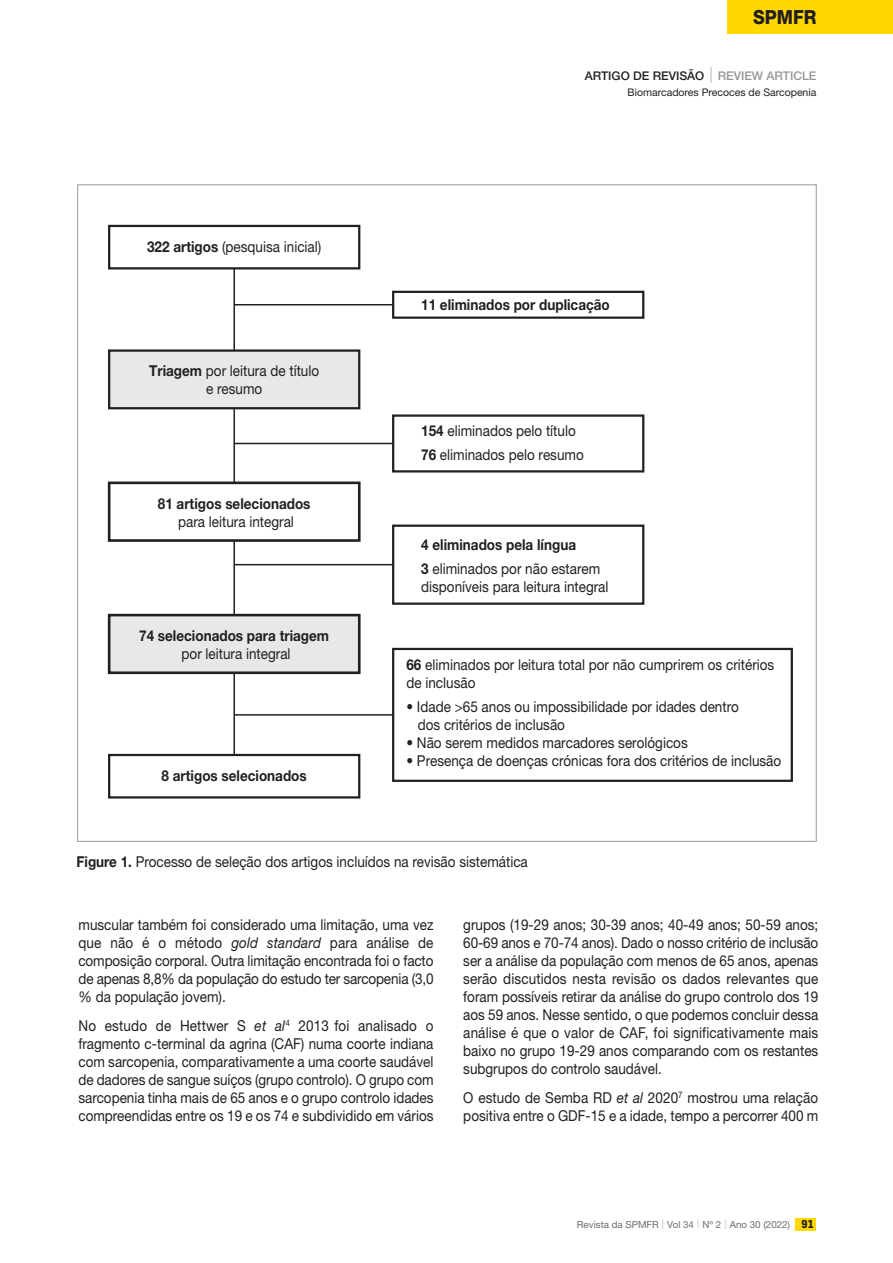
<style>
.page{position:relative;width:893px;height:1263px;background:#fff}
.page>*{position:absolute;margin:0;border:0;box-sizing:border-box;transform-origin:0 0}
.t1{font:800 19.5px "Helvetica Neue LT Std";color:#231f20;scale:.9 1}
.t2{font:15px/18px "Helvetica Neue LT Std";color:#231f20;scale:.9 1}
.t3{font:700 15px "Helvetica Neue LT Std";color:#231f20;scale:.9 1}
.t4{font:500 12px "Helvetica Neue LT Std";color:#231f20}
.t5{font:10.5px "Helvetica Neue LT Std";color:#231f20}
.t6{font:700 10.5px "Kelson";color:#231f20}
.t7{font:9.75px "Helvetica Neue LT Std";color:#6c6d70}
.s1{font-weight:200;font-stretch:condensed;font-size:22.5px;color:#6c6d70}
.s2{color:#95979a}
.s3{font-weight:700}
.s4{font-style:italic}
.s5{font-weight:300;font-size:13.5px;color:#d1d2d4}
</style>
<div class="page">
<div style="left:727px;top:0;width:166px;height:34px;background:#ffd801"></div>
<div style="left:795px;top:1217px;width:21px;height:13px;background:#ffd801"></div>
<hr style="left:233px;top:268px;width:2px;height:487px;background:#231f20">
<hr style="left:234px;top:304px;width:159px;height:1px;background:#231f20">
<div style="left:108px;top:225px;width:252px;height:44px;border:2px solid #231f20"></div>
<div style="left:109px;top:351px;width:250px;height:57px;background:#e7e8e9"></div>
<div style="left:108px;top:349px;width:252px;height:60px;border:2px solid #231f20"></div>
<div style="left:109px;top:483px;width:250px;height:57px;background:#fff"></div>
<div style="left:108px;top:481px;width:253px;height:61px;border:3px solid #231f20"></div>
<div style="left:109px;top:615px;width:250px;height:58px;background:#e7e8e9"></div>
<div style="left:108px;top:614px;width:253px;height:60px;border:3px solid #231f20"></div>
<div style="left:108px;top:754px;width:252px;height:44px;border:2px solid #231f20"></div>
<div style="left:392px;top:291px;width:252px;height:28px;border:2px solid #231f20"></div>
<div style="left:392px;top:414px;width:252px;height:58px;border:2px solid #231f20"></div>
<div style="left:392px;top:524px;width:252px;height:81px;border:2px solid #231f20"></div>
<div style="left:392px;top:648px;width:401px;height:134px;border:2px solid #231f20"></div>
<hr style="left:234px;top:443px;width:159px;height:1px;background:#231f20">
<hr style="left:234px;top:564px;width:159px;height:1px;background:#231f20">
<hr style="left:234px;top:714px;width:159px;height:2px;background:#231f20">
<h1 class="t1" style="left:753px;top:5px;width:72px">SPMFR</h1>
<p class="t4" style="left:585px;top:68px;width:233px">ARTIGO DE REVISÃO <span class="s1">I</span> <span class="s2">REVIEW ARTICLE</span></p>
<p class="t2" style="left:147px;top:237px;width:195px"><span class="s3">322 artigos</span> (pesquisa inicial)</p>
<p class="t2" style="left:149px;top:362px;width:190px;text-align:center"><span class="s3">Triagem</span> por leitura de título e resumo</p>
<p class="t3" style="left:158px;top:494px;width:171px">81 artigos selecionados</p>
<p class="t2" style="left:178px;top:512px;width:130px">para leitura integral</p>
<p class="t3" style="left:139px;top:626px;width:213px">74 selecionados para triagem</p>
<p class="t2" style="left:182px;top:644px;width:123px">por leitura integral</p>
<p class="t3" style="left:162px;top:766px;width:163px">8 artigos selecionados</p>
<p class="t5" style="left:628px;top:86px;width:190px">Biomarcadores Precoces de Sarcopenia</p>
<p class="t3" style="left:421px;top:295px;width:211px">11 eliminados por duplicação</p>
<p class="t2" style="left:421px;top:419px;width:182px;line-height:24px"><span class="s3">154</span> eliminados pelo título<br><span class="s3">76</span> eliminados pelo resumo</p>
<p class="t2" style="left:421px;top:532px;width:200px;line-height:24px"><span class="s3">4 eliminados pela língua<br>3</span> eliminados por não estarem</p>
<p class="t2" style="left:421px;top:577px;width:210px">disponíveis para leitura integral</p>
<p class="t2" style="left:406px;top:655px;width:410px"><span class="s3">66</span> eliminados por leitura total por não cumprirem os critérios de inclusão</p>
<p class="t2" style="left:418px;top:697px;width:358px;text-indent:-11px">• Idade &gt;65 anos ou impossibilidade por idades dentro dos critérios de inclusão</p>
<p class="t2" style="left:406px;top:733px;width:314px">• Não serem medidos marcadores serológicos</p>
<p class="t2" style="left:406px;top:751px;width:418px">• Presença de doenças crónicas fora dos critérios de inclusão</p>
<p class="t2" style="left:77px;top:852px;width:503px"><span class="s3">Figure 1.</span> Processo de seleção dos artigos incluídos na revisão sistemática</p>
<p class="t2" style="left:78px;top:915px;width:396px;text-align:justify">muscular também foi considerado uma limitação, uma vez que não é o método <span class="s4">gold standard</span> para análise de composição corporal. Outra limitação encontrada foi o facto de apenas 8,8% da população do estudo ter sarcopenia (3,0 % da população jovem).</p>
<p class="t2" style="left:78px;top:1017px;width:396px;text-align:justify">No estudo de Hettwer S <span class="s4">et al</span><sup>4</sup> 2013 foi analisado o fragmento c-terminal da agrina (CAF) numa coorte indiana com sarcopenia, comparativamente a uma coorte saudável de dadores de sangue suíços (grupo controlo). O grupo com sarcopenia tinha mais de 65 anos e o grupo controlo idades compreendidas entre os 19 e os 74 e subdividido em vários</p>
<p class="t2" style="left:463px;top:915px;width:396px;text-align:justify">grupos (19-29 anos; 30-39 anos; 40-49 anos; 50-59 anos; 60-69 anos e 70-74 anos). Dado o nosso critério de inclusão ser a análise da população com menos de 65 anos, apenas serão discutidos nesta revisão os dados relevantes que foram possíveis retirar da análise do grupo controlo dos 19 aos 59 anos. Nesse sentido, o que podemos concluir dessa análise é que o valor de CAF, foi significativamente mais baixo no grupo 19-29 anos comparando com os restantes subgrupos do controlo saudável.</p>
<p class="t2" style="left:463px;top:1089px;width:396px">O estudo de Semba RD <span class="s4">et al</span> 2020<sup>7</sup> mostrou uma relação positiva entre o GDF-15 e a idade, tempo a percorrer 400 m</p>
<p class="t7" style="left:577px;top:1218px;width:215px">Revista da SPMFR <span class="s5">I</span> Vol 34 <span class="s5">I</span> Nº 2 <span class="s5">I</span> Ano 30 (2022)</p>
<p class="t6" style="left:802px;top:1216px;width:13px">91</p>
</div>
